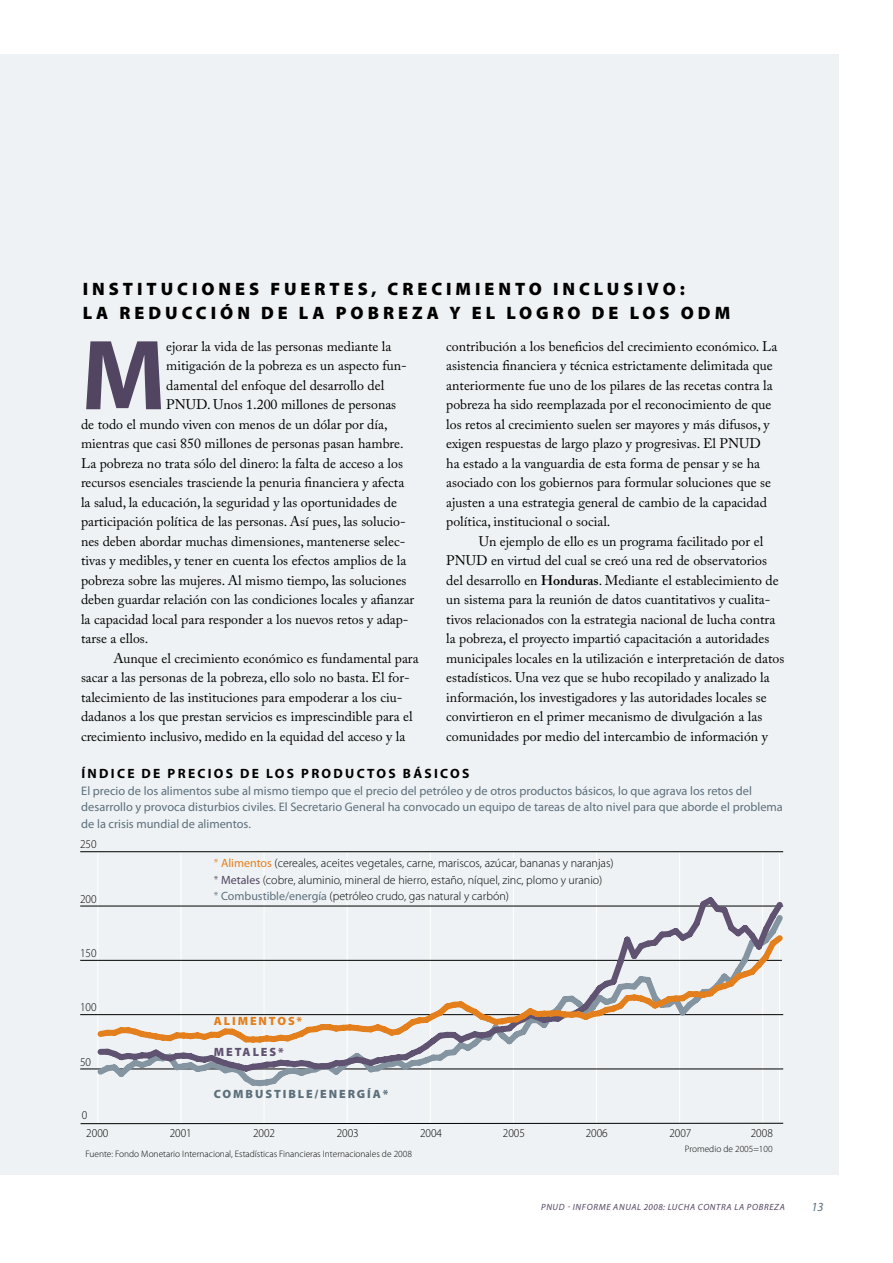
<style>
.page{position:relative;width:893px;height:1263px;background:#fff}
.page>*{position:absolute;margin:0;border:0;box-sizing:border-box;transform-origin:0 0}
.t1{font:700 100.65px "Myriad Pro";color:#524561}
.t2{font:900 18px/24px "Myriad Pro";letter-spacing:.22em;color:#000}
.t3{font:13.8px/19.5px "Adobe Caslon Pro";color:#000}
.t4{font:700 13.5px "Myriad Pro";letter-spacing:.17em;color:#000}
.t5{font:12.3px/16.5px "Myriad Pro";color:#5c6f7b}
.t6{font:italic 12.3px "Myriad Pro";color:#5c6f7b}
.t7{font:300 12px/16.5px "Myriad Pro";color:#000}
.t8{font:300 12px "Myriad Pro";color:#000;scale:.94 1}
.t9{font:900 12px "Myriad Pro";letter-spacing:.16em;color:#5c6f7b}
.t10{font:900 12px "Myriad Pro";letter-spacing:.16em;color:#e37f1c}
.t11{font:900 12px "Myriad Pro";letter-spacing:.16em;color:#605271}
.t12{font:300 9.3px "Myriad Pro";color:#000}
.t13{font:italic 9px "Myriad Pro";letter-spacing:.07em;color:#524561}
.s1{font-weight:600}
.s2{color:#e37f1c}
.s3{font-weight:400;color:#e37f1c}
.s4{color:#524561}
.s5{font-weight:400;color:#524561}
.s6{color:#5c6f7b}
.s7{font-weight:400;color:#5c6f7b}
</style>
<div class="page">
<div style="left:0;top:54px;width:839px;height:1121px;background:#eff2f4"></div>
<hr style="left:97px;top:852px;width:1px;height:271px;background:#fff">
<hr style="left:181px;top:852px;width:1px;height:271px;background:#fff">
<hr style="left:264px;top:852px;width:1px;height:271px;background:#fff">
<hr style="left:347px;top:852px;width:1px;height:271px;background:#fff">
<hr style="left:430px;top:852px;width:1px;height:271px;background:#fff">
<hr style="left:513px;top:852px;width:1px;height:271px;background:#fff">
<hr style="left:596px;top:852px;width:1px;height:271px;background:#fff">
<hr style="left:679px;top:852px;width:1px;height:271px;background:#fff">
<hr style="left:762px;top:852px;width:1px;height:271px;background:#fff">
<hr style="left:779px;top:852px;width:1px;height:271px;background:#fff">
<hr style="left:81px;top:1123px;width:702px;height:1px;background:#000">
<hr style="left:80px;top:1069px;width:703px;height:1px;background:#000">
<hr style="left:80px;top:1014px;width:703px;height:1px;background:#000">
<hr style="left:80px;top:960px;width:702px;height:1px;background:#000">
<hr style="left:80px;top:906px;width:703px;height:1px;background:#000">
<hr style="left:80px;top:851px;width:703px;height:1px;background:#000">
<svg style="left:94px;top:1048px;width:690px;height:28px"></svg>
<svg style="left:564px;top:897px;width:220px;height:33px"></svg>
<svg style="left:94px;top:930px;width:690px;height:118px"></svg>
<h2 class="t2" style="left:83px;top:277px;width:616px">I NSTITUCIONES FUERTES, CRECIMIENTO INCLUSIVO:<br>LA REDUCC IÓN DE LA POBREZA Y EL LOGRO DE LOS ODM</h2>
<h1 class="t1" style="left:81px;top:310px;width:76px">M</h1>
<p class="t3" style="left:166px;top:336px;width:227px">ejorar la vida de las personas mediante la</p>
<p class="t3" style="left:446px;top:336px;width:332px">contribución a los beneficios del crecimiento económico. La asistencia financiera y técnica estrictamente delimitada que anteriormente fue uno de los pilares de las recetas contra la pobreza ha sido reemplazada por el reconocimiento de que los retos al crecimiento suelen ser mayores y más difusos, y exigen respuestas de largo plazo y progresivas. El PNUD ha estado a la vanguardia de esta forma de pensar y se ha asociado con los gobiernos para formular soluciones que se ajusten a una estrategia general de cambio de la capacidad política, institucional o social.</p>
<p class="t3" style="left:446px;top:531px;width:340px;text-indent:32px">Un ejemplo de ello es un programa facilitado por el PNUD en virtud del cual se creó una red de observatorios del desarrollo en <span class="s1">Honduras</span>. Mediante el establecimiento de un sistema para la reunión de datos cuantitativos y cualita&shy;tivos relacionados con la estrategia nacional de lucha contra la pobreza, el proyecto impartió capacitación a autoridades municipales locales en la utilización e interpretación de datos estadísticos. Una vez que se hubo recopilado y analizado la información, los investigadores y las autoridades locales se convirtieron en el primer mecanismo de divulgación a las comunidades por medio del intercambio de información y</p>
<p class="t3" style="left:166px;top:356px;width:242px">mitigación de la pobreza es un aspecto fun-</p>
<p class="t3" style="left:166px;top:375px;width:220px">damental del enfoque del desarrollo del</p>
<p class="t3" style="left:166px;top:395px;width:232px">PNUD. Unos 1.200 millones de personas</p>
<p class="t3" style="left:81px;top:414px;width:308px">de todo el mundo viven con menos de un dólar por día,</p>
<p class="t3" style="left:81px;top:434px;width:324px">mientras que casi 850 millones de personas pasan hambre.</p>
<p class="t3" style="left:81px;top:453px;width:323px">La pobreza no trata sólo del dinero: la falta de acceso a los</p>
<p class="t3" style="left:81px;top:473px;width:325px">recursos esenciales trasciende la penuria financiera y afecta</p>
<p class="t3" style="left:81px;top:492px;width:318px">la salud, la educación, la seguridad y las oportunidades de</p>
<p class="t3" style="left:81px;top:512px;width:326px">participación política de las personas. Así pues, las solucio-</p>
<p class="t3" style="left:81px;top:531px;width:326px">nes deben abordar muchas dimensiones, mantenerse selec-</p>
<p class="t3" style="left:81px;top:551px;width:327px">tivas y medibles, y tener en cuenta los efectos amplios de la</p>
<p class="t3" style="left:81px;top:570px;width:327px">pobreza sobre las mujeres. Al mismo tiempo, las soluciones</p>
<p class="t3" style="left:81px;top:590px;width:335px">deben guardar relación con las condiciones locales y afianzar</p>
<p class="t3" style="left:81px;top:609px;width:329px">la capacidad local para responder a los nuevos retos y adap-</p>
<p class="t3" style="left:81px;top:629px;width:69px">tarse a ellos.</p>
<p class="t3" style="left:113px;top:648px;width:307px">Aunque el crecimiento económico es fundamental para</p>
<p class="t3" style="left:81px;top:668px;width:330px">sacar a las personas de la pobreza, ello solo no basta. El for-</p>
<p class="t3" style="left:81px;top:687px;width:323px">talecimiento de las instituciones para empoderar a los ciu-</p>
<p class="t3" style="left:81px;top:707px;width:333px">dadanos a los que prestan servicios es imprescindible para el</p>
<p class="t3" style="left:81px;top:726px;width:326px">crecimiento inclusivo, medido en la equidad del acceso y la</p>
<p class="t4" style="left:81px;top:765px;width:70px">ÍNDICE DE</p>
<p class="t4" style="left:168px;top:765px;width:83px">PREC IOS DE</p>
<p class="t4" style="left:266px;top:765px;width:203px">LOS PRODUC TOS BÁSICOS</p>
<p class="t5" style="left:81px;top:782px;width:703px">El precio de los alimentos sube al mismo tiempo que el precio del petróleo y de otros productos básicos, lo que agrava los retos del desarrollo y provoca disturbios civiles. El Secretario General ha convocado un equipo de tareas de alto nivel para que aborde el problema de la crisis mundial de alimentos.</p>
<p class="t8" style="left:80px;top:837px;width:19px">250</p>
<p class="t8" style="left:80px;top:891px;width:19px">200</p>
<p class="t8" style="left:80px;top:946px;width:19px">150</p>
<p class="t8" style="left:80px;top:1000px;width:19px">100</p>
<p class="t8" style="left:80px;top:1054px;width:13px">50</p>
<p class="t8" style="left:82px;top:1108px;width:7px">0</p>
<p class="t7" style="left:214px;top:855px;width:401px"><span class="s2">*</span> <span class="s3">Alimentos</span> (cereales, aceites vegetales, carne, mariscos, azúcar, bananas y naranjas) <span class="s4">*</span> <span class="s5">Metales</span> (cobre, aluminio, mineral de hierro, estaño, níquel, zinc, plomo y uranio)<br><span class="s6">*</span> <span class="s7">Combustible/energía</span> (petróleo crudo, gas natural y carbón)</p>
<p class="t10" style="left:214px;top:1013px;width:90px">ALIMENTOS*</p>
<p class="t11" style="left:214px;top:1043px;width:71px">METALES*</p>
<p class="t9" style="left:214px;top:1086px;width:176px">COMBUSTIBLE/ENERGÍA*</p>
<p class="t8" style="left:86px;top:1126px;width:25px">2000</p>
<p class="t8" style="left:170px;top:1126px;width:25px">2001</p>
<p class="t8" style="left:253px;top:1126px;width:25px">2002</p>
<p class="t8" style="left:337px;top:1126px;width:25px">2003</p>
<p class="t8" style="left:420px;top:1126px;width:25px">2004</p>
<p class="t8" style="left:503px;top:1126px;width:25px">2005</p>
<p class="t8" style="left:586px;top:1126px;width:25px">2006</p>
<p class="t8" style="left:669px;top:1126px;width:25px">2007</p>
<p class="t8" style="left:751px;top:1126px;width:25px">2008</p>
<p class="t12" style="left:86px;top:1148px;width:328px">Fuente: Fondo Monetario Internacional, Estadísticas Financieras Internacionales de 2008</p>
<p class="t12" style="left:685px;top:1143px;width:89px">Promedio de 2005=100</p>
<p class="t13" style="left:541px;top:1201px;width:85px">PNUD - INFORME ANUA</p>
<p class="t13" style="left:637px;top:1201px;width:149px">L 2008: LUCHA CONTRA LA POBREZA</p>
<p class="t6" style="left:811px;top:1199px;width:14px">13</p>
</div>
